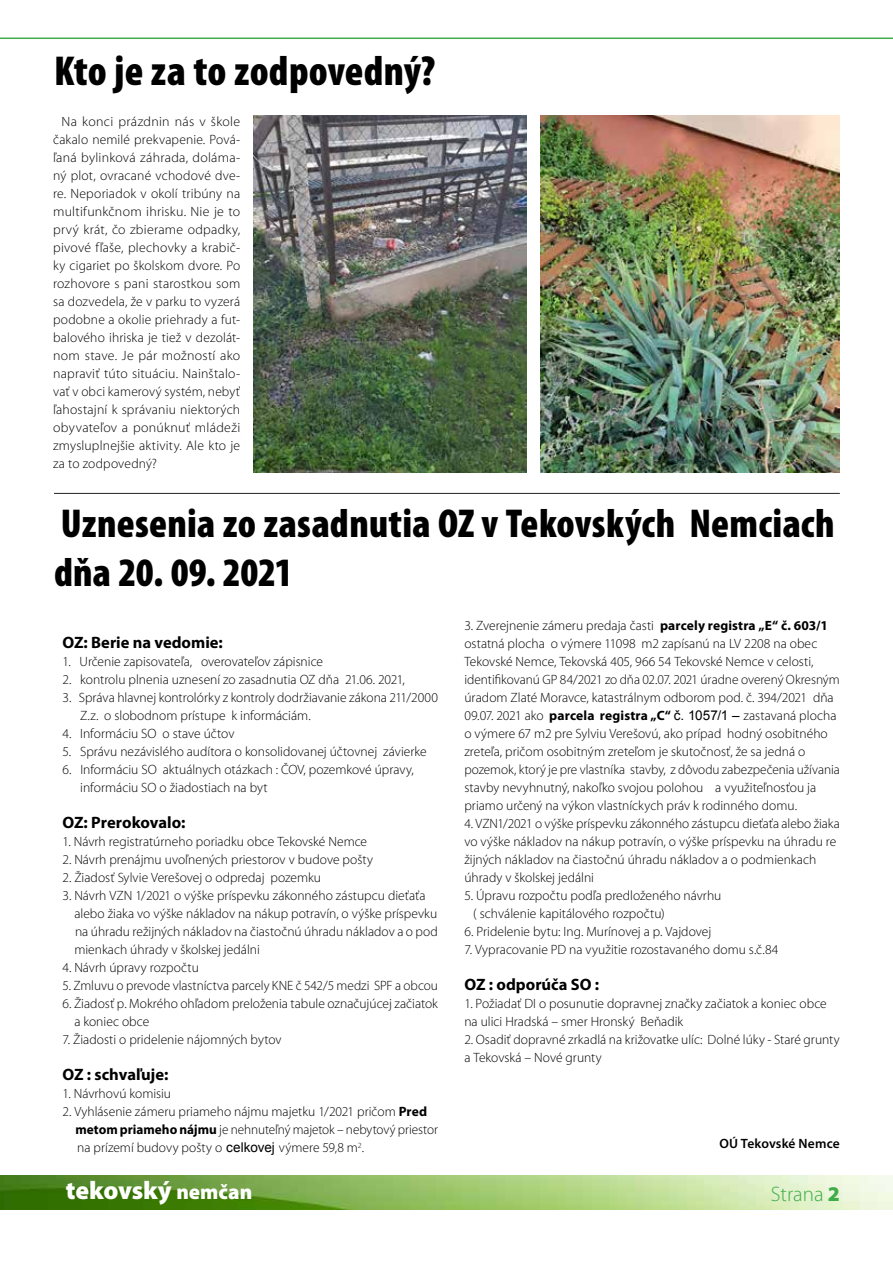
<style>
.page{position:relative;width:893px;height:1263px;background:#fff}
.page>*{position:absolute;margin:0;border:0;box-sizing:border-box;transform-origin:0 0}
.t1{font:900 condensed 42px "Mini Pro";letter-spacing:.005em;color:#000}
.t2{font:900 condensed 40.5px/48.6px "Mini Pro";letter-spacing:.005em;color:#000}
.t3{font:900 25.5px "Mini Pro";letter-spacing:-.005em;color:#fff}
.t4{font:300 21px "Mini Pro";color:#41ad49}
.t5{font:700 16.5px "Mini Pro";color:#000}
.t6{font:300 13.5px/18px "Mini Pro";color:#000}
.t7{font:600 13.5px "Mini Pro";letter-spacing:.01em;color:#000}
.s1{font-weight:700}
.s2{font-family:"Arial";font-weight:400}
.s3{font-size:21px}
.s4{font-weight:900}
</style>
<div class="page">
<img style="left:0;top:1176px;width:893px;height:34px">
<hr style="left:0;top:38px;width:893px;height:1px;background:#41ad49">
<img style="left:253px;top:115px;width:273px;height:357px">
<img style="left:540px;top:115px;width:300px;height:357px">
<hr style="left:54px;top:493px;width:786px;height:1px;background:#222">
<h1 class="t1" style="left:54px;top:47px;width:383px">Kto je za to zodpovedný?</h1>
<p class="t6" style="left:53px;top:113px;width:189px;text-align:justify;text-indent:9px">Na konci prázdnin nás v škole čakalo nemilé prekvapenie. Pová&shy;ľaná bylinková záhrada, doláma&shy;ný plot, ovracané vchodové dve&shy;re. Neporiadok v okolí tribúny na multifunkčnom ihrisku. Nie je to prvý krát, čo zbierame odpadky, pivové fľaše, plechovky a krabič&shy;ky cigariet po školskom dvore. Po rozhovore s pani starostkou som sa dozvedela, že v parku to vyzerá podobne a okolie priehrady a fut&shy;balového ihriska je tiež v dezolát&shy;nom stave. Je pár možností ako napraviť túto situáciu. Nainštalo&shy;vať v obci kamerový systém, nebyť ľahostajní k správaniu niektorých obyvateľov a ponúknuť mládeži zmysluplnejšie aktivity. Ale kto je za to zodpovedný?</p>
<h2 class="t2" style="left:54px;top:500px;width:782px">Uznesenia zo zasadnutia OZ v Tekovských Nemciach dňa 20. 09. 2021</h2>
<p class="t5" style="left:63px;top:633px;width:162px">OZ: Berie na vedomie:</p>
<p class="t6" style="left:63px;top:653px;width:262px">1. Určenie zapisovateľa, overovateľov zápisnice</p>
<p class="t6" style="left:63px;top:671px;width:344px">2. kontrolu plnenia uznesení zo zasadnutia OZ dňa 21.06. 2021,</p>
<p class="t6" style="left:80px;top:689px;width:359px;text-indent:-18px">3. Správa hlavnej kontrolórky z kontroly dodržiavanie zákona 211/2000<br>Z.z. o slobodnom prístupe k informáciám.</p>
<p class="t6" style="left:63px;top:725px;width:173px">4. Informáciu SO o stave účtov</p>
<p class="t6" style="left:63px;top:743px;width:366px">5. Správu nezávislého audítora o konsolidovanej účtovnej závierke</p>
<p class="t6" style="left:80px;top:761px;width:335px;text-indent:-18px">6. Informáciu SO aktuálnych otázkach : ČOV, pozemkové úpravy, informáciu SO o žiadostiach na byt</p>
<p class="t5" style="left:63px;top:813px;width:124px">OZ: Prerokovalo:</p>
<p class="t6" style="left:63px;top:833px;width:306px">1. Návrh registratúrneho poriadku obce Tekovské Nemce</p>
<p class="t6" style="left:63px;top:851px;width:312px">2. Návrh prenájmu uvoľnených priestorov v budove pošty</p>
<p class="t6" style="left:63px;top:869px;width:260px">2. Žiadosť Sylvie Verešovej o odpredaj pozemku</p>
<p class="t6" style="left:74px;top:887px;width:365px;text-indent:-12px">3. Návrh VZN 1/2021 o výške príspevku zákonného zástupcu dieťaťa alebo žiaka vo výške nákladov na nákup potravín, o výške príspevku na úhradu režijných nákladov na čiastočnú úhradu nákladov a o pod mienkach úhrady v školskej jedálni</p>
<p class="t6" style="left:63px;top:959px;width:138px">4. Návrh úpravy rozpočtu</p>
<p class="t6" style="left:63px;top:977px;width:377px">5. Zmluvu o prevode vlastníctva parcely KNE č 542/5 medzi SPF a obcou</p>
<p class="t6" style="left:74px;top:995px;width:365px;text-indent:-12px">6. Žiadosť p. Mokrého ohľadom preloženia tabule označujúcej začiatok a koniec obce</p>
<p class="t6" style="left:63px;top:1031px;width:221px">7. Žiadosti o pridelenie nájomných bytov</p>
<p class="t5" style="left:63px;top:1065px;width:107px">OZ : schvaľuje:</p>
<p class="t6" style="left:63px;top:1085px;width:110px">1. Návrhovú komisiu</p>
<p class="t6" style="left:75px;top:1103px;width:364px;text-indent:-13px">2. Vyhlásenie zámeru priameho nájmu majetku 1/2021 pričom <span class="s1">Pred metom priameho nájmu</span> je nehnuteľný majetok – nebytový priestor na prízemí budovy pošty o <span class="s2">celkovej</span> výmere 59,8 m<sup>2</sup>.</p>
<p class="t6" style="left:464px;top:617px;width:377px">3. Zverejnenie zámeru predaja časti <span class="s1">parcely registra „E“ č. 603/1 </span>ostatná plocha o výmere 11098 m2 zapísanú na LV 2208 na obec Tekovské Nemce, Tekovská 405, 966 54 Tekovské Nemce v celosti, identifikovanú GP 84/2021 zo dňa 02.07. 2021 úradne overený Okresným úradom Zlaté Moravce, katastrálnym odborom pod. č. 394/2021 dňa 09.07. 2021 ako <span class="s1">parcela registra „C“</span> <span class="s2">č. 1057/1 –</span> zastavaná plocha o výmere 67 m2 pre Sylviu Verešovú, ako prípad hodný osobitného zreteľa, pričom osobitným zreteľom je skutočnosť, že sa jedná o pozemok, ktorý je pre vlastníka stavby, z dôvodu zabezpečenia užívania stavby nevyhnutný, nakoľko svojou polohou a využiteľnosťou ja priamo určený na výkon vlastníckych práv k rodinného domu.</p>
<p class="t6" style="left:464px;top:815px;width:377px">4. VZN1/2021 o výške príspevku zákonného zástupcu dieťaťa alebo žiaka vo výške nákladov na nákup potravín, o výške príspevku na úhradu re žijných nákladov na čiastočnú úhradu nákladov a o podmienkach úhrady v školskej jedálni</p>
<p class="t6" style="left:473px;top:887px;width:250px;text-indent:-9px">5. Úpravu rozpočtu podľa predloženého návrhu ( schválenie kapitálového rozpočtu)</p>
<p class="t6" style="left:464px;top:923px;width:248px">6. Pridelenie bytu: Ing. Murínovej a p. Vajdovej</p>
<p class="t6" style="left:464px;top:941px;width:316px">7. Vypracovanie PD na využitie rozostavaného domu s.č.84</p>
<p class="t5" style="left:464px;top:975px;width:136px">OZ : odporúča SO :</p>
<p class="t6" style="left:464px;top:995px;width:364px">1. Požiadať DI o posunutie dopravnej značky začiatok a koniec obce na ulici Hradská – smer Hronský Beňadik</p>
<p class="t6" style="left:464px;top:1031px;width:377px">2. Osadiť dopravné zrkadlá na križovatke ulíc: Dolné lúky - Staré grunty a Tekovská – Nové grunty</p>
<p class="t7" style="left:719px;top:1135px;width:122px">OÚ Tekovské Nemce</p>
<h3 class="t3" style="left:66px;top:1176px;width:188px">tekovský <span class="s3">nemčan</span></h3>
<h3 class="t4" style="left:771px;top:1182px;width:70px">Strana <span class="s4">2</span></h3>
</div>
